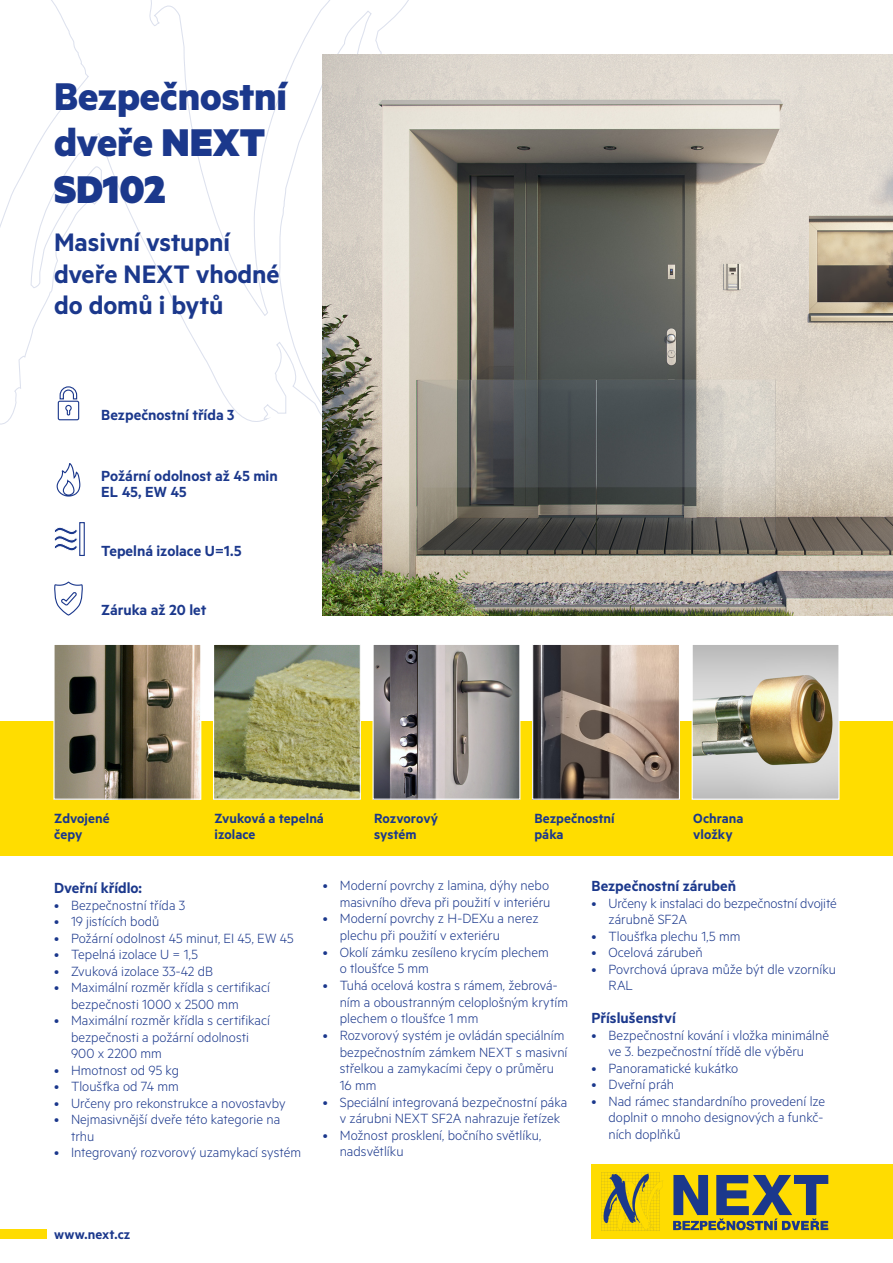
<style>
.page{position:relative;width:893px;height:1263px;background:#fff}
.page>*{position:absolute;margin:0;border:0;box-sizing:border-box;transform-origin:0 0}
.t1{font:700 43.5px "Metric";letter-spacing:-.005em;color:#1b388c}
.t2{font:900 43.5px "Metric";letter-spacing:-.005em;color:#1b388c}
.t3{font:600 28.5px/31.5px "Metric";letter-spacing:-.005em;color:#1b388c}
.t4{font:600 16.5px "Metric";color:#1b388c}
.t5{font:300 15px/16.6px "Metric";color:#1b388c}
.t6{font:600 15px/16.5px "Metric";letter-spacing:.005em;color:#1b388c}
.s1{font-weight:900}
</style>
<div class="page">
<div style="left:0;top:722px;width:893px;height:134px;background:#fd0"></div>
<svg style="left:0;top:0;width:409px;height:426px"></svg>
<img style="left:323px;top:54px;width:570px;height:561px">
<img style="left:55px;top:646px;width:144px;height:152px">
<div style="left:53px;top:644px;width:148px;height:156px;border:1px solid #fff"></div>
<img style="left:215px;top:646px;width:144px;height:152px">
<div style="left:213px;top:644px;width:148px;height:156px;border:1px solid #fff"></div>
<img style="left:375px;top:646px;width:143px;height:152px">
<div style="left:373px;top:644px;width:147px;height:156px;border:1px solid #fff"></div>
<img style="left:534px;top:646px;width:144px;height:152px">
<div style="left:532px;top:644px;width:148px;height:156px;border:1px solid #fff"></div>
<img style="left:694px;top:646px;width:143px;height:152px">
<div style="left:692px;top:644px;width:147px;height:156px;border:1px solid #fff"></div>
<div style="left:591px;top:1164px;width:302px;height:75px;background:#ffdc01"></div>
<svg style="left:601px;top:1172px;width:62px;height:59px"></svg>
<svg style="left:673px;top:1175px;width:155px;height:55px"></svg>
<div style="left:0;top:1229px;width:47px;height:9px;background:#ffdc01"></div>
<svg style="left:57px;top:386px;width:23px;height:35px"></svg>
<svg style="left:54px;top:581px;width:29px;height:35px"></svg>
<svg style="left:56px;top:463px;width:25px;height:34px"></svg>
<svg style="left:54px;top:527px;width:24px;height:24px"></svg>
<div style="left:79px;top:522px;width:6px;height:34px;border:1px solid #1b388c"></div>
<p class="t1" style="left:54px;top:70px;width:235px">Bezpečnostní</p>
<p class="t1" style="left:54px;top:116px;width:213px">dveře <span class="s1">NEXT</span></p>
<p class="t2" style="left:54px;top:162px;width:113px">SD102</p>
<p class="t3" style="left:54px;top:226px;width:227px">Masivní vstupní dveře NEXT vhodné do domů i bytů</p>
<p class="t4" style="left:101px;top:405px;width:135px">Bezpečnostní třída 3</p>
<p class="t4" style="left:101px;top:466px;width:178px">Požární odolnost až 45 min</p>
<p class="t4" style="left:101px;top:482px;width:87px">EL 45, EW 45</p>
<p class="t4" style="left:101px;top:541px;width:142px">Tepelná izolace U=1.5</p>
<p class="t4" style="left:101px;top:600px;width:107px">Záruka až 20 let</p>
<p class="t6" style="left:54px;top:809px;width:57px">Zdvojené</p>
<p class="t6" style="left:54px;top:826px;width:30px">čepy</p>
<p class="t6" style="left:215px;top:809px;width:111px">Zvuková a tepelná izolace</p>
<p class="t6" style="left:374px;top:809px;width:66px">Rozvorový</p>
<p class="t6" style="left:374px;top:826px;width:44px">systém</p>
<p class="t6" style="left:534px;top:809px;width:82px">Bezpečnostní páka</p>
<p class="t6" style="left:693px;top:809px;width:52px">Ochrana</p>
<p class="t6" style="left:693px;top:826px;width:41px">vložky</p>
<p class="t4" style="left:54px;top:878px;width:90px">Dveřní křídlo:</p>
<p class="t5" style="left:54px;top:896px;width:133px">• Bezpečnostní třída 3</p>
<p class="t5" style="left:54px;top:913px;width:107px">• 19 jistících bodů</p>
<p class="t5" style="left:54px;top:929px;width:241px">• Požární odolnost 45 minut, EI 45, EW 45</p>
<p class="t5" style="left:54px;top:946px;width:145px">• Tepelná izolace U = 1,5</p>
<p class="t5" style="left:54px;top:962px;width:161px">• Zvuková izolace 33-42 dB</p>
<p class="t5" style="left:71px;top:979px;width:200px;text-indent:-17px">• Maximální rozměr křídla s certifikací bezpečnosti 1000 x 2500 mm</p>
<p class="t5" style="left:71px;top:1012px;width:200px;text-indent:-17px">• Maximální rozměr křídla s certifikací bezpečnosti a požární odolnosti<br>900 x 2200 mm</p>
<p class="t5" style="left:54px;top:1061px;width:126px">• Hmotnost od 95 kg</p>
<p class="t5" style="left:54px;top:1078px;width:126px">• Tloušťka od 74 mm</p>
<p class="t5" style="left:54px;top:1094px;width:233px">• Určeny pro rekonstrukce a novostavby</p>
<p class="t5" style="left:71px;top:1111px;width:211px;text-indent:-17px">• Nejmasivnější dveře této kategorie na trhu</p>
<p class="t5" style="left:54px;top:1144px;width:249px">• Integrovaný rozvorový uzamykací systém</p>
<p class="t5" style="left:323px;top:876px;width:229px;text-align:right">• Moderní povrchy z lamina, dýhy nebo masivního dřeva při použití v interiéru</p>
<p class="t5" style="left:340px;top:910px;width:200px;text-indent:-17px">• Moderní povrchy z H-DEXu a nerez plechu při použití v exteriéru</p>
<p class="t5" style="left:340px;top:943px;width:210px;text-indent:-17px">• Okolí zámku zesíleno krycím plechem o tloušťce 5 mm</p>
<p class="t5" style="left:340px;top:976px;width:230px;text-indent:-17px">• Tuhá ocelová kostra s rámem, žebrová&shy;ním a oboustranným celoplošným krytím plechem o tloušťce 1 mm</p>
<p class="t5" style="left:340px;top:1026px;width:229px;text-indent:-17px">• Rozvorový systém je ovládán speciálním bezpečnostním zámkem NEXT s masivní střelkou a zamykacími čepy o průměru<br>16 mm</p>
<p class="t5" style="left:340px;top:1093px;width:229px;text-indent:-17px">• Speciální integrovaná bezpečnostní páka v zárubni NEXT SF2A nahrazuje řetízek</p>
<p class="t5" style="left:340px;top:1126px;width:203px;text-indent:-17px">• Možnost prosklení, bočního světlíku, nadsvětlíku</p>
<p class="t4" style="left:591px;top:876px;width:146px">Bezpečnostní zárubeň</p>
<p class="t5" style="left:608px;top:894px;width:230px;text-indent:-17px">• Určeny k instalaci do bezpečnostní dvojité zárubně SF2A</p>
<p class="t5" style="left:591px;top:927px;width:150px">• Tloušťka plechu 1,5 mm</p>
<p class="t5" style="left:591px;top:943px;width:113px">• Ocelová zárubeň</p>
<p class="t5" style="left:608px;top:960px;width:229px;text-indent:-17px">• Povrchová úprava může být dle vzorníku<br>RAL</p>
<p class="t4" style="left:591px;top:1008px;width:86px">Příslušenství</p>
<p class="t5" style="left:591px;top:1026px;width:239px;text-align:center">• Bezpečnostní kování i vložka minimálně ve 3. bezpečnostní třídě dle výběru</p>
<p class="t5" style="left:591px;top:1059px;width:148px">• Panoramatické kukátko</p>
<p class="t5" style="left:591px;top:1075px;width:84px">• Dveřní práh</p>
<p class="t5" style="left:608px;top:1092px;width:218px;text-indent:-17px">• Nad rámec standardního provedení lze doplnit o mnoho designových a funkč&shy;ních doplňků</p>
<p class="t6" style="left:54px;top:1225px;width:78px">www.next.cz</p>
</div>
